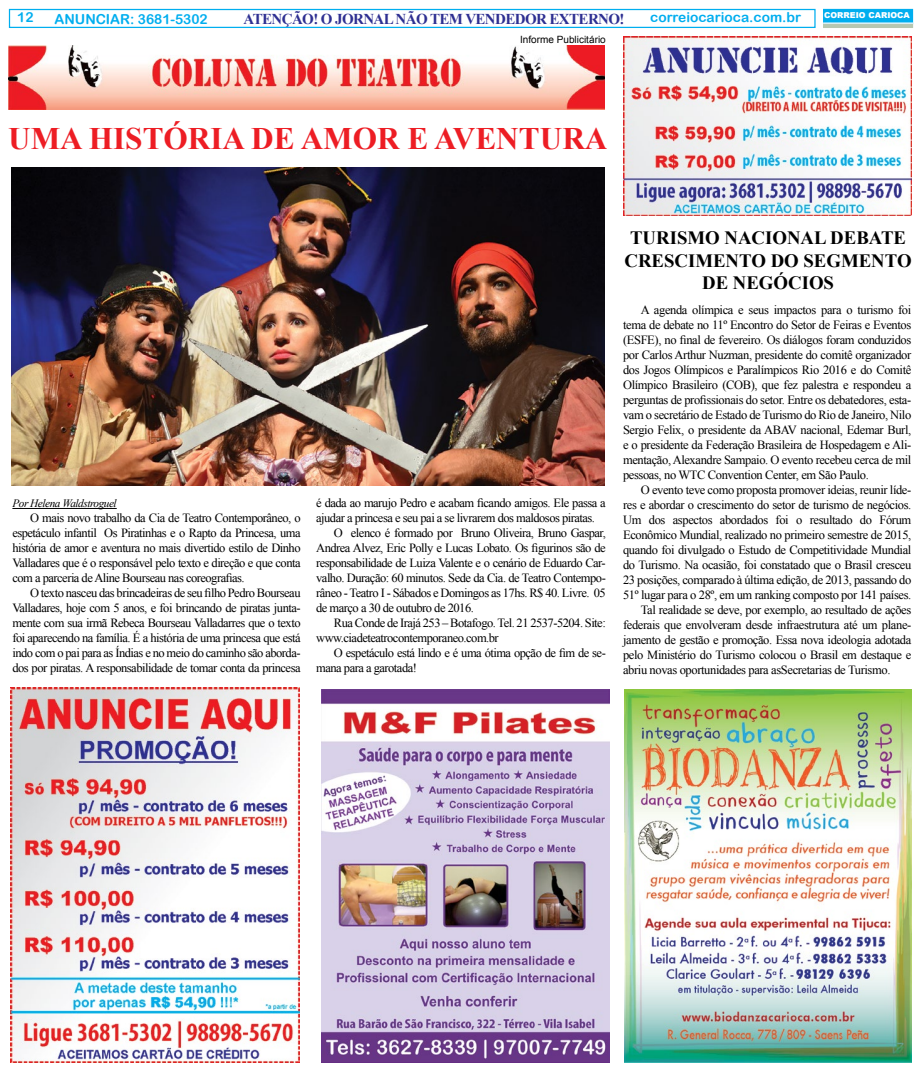
<style>
.page{position:relative;width:922px;height:1071px;background:#fff}
.page>*{position:absolute;margin:0;border:0;box-sizing:border-box;transform-origin:0 0}
.t1{font:700 31.25px "Times New Roman";color:#ed1d24}
.t2{font:700 18.75px/22.5px "Times New Roman";color:#000;text-align:center}
.t3{font:700 15px "Times New Roman";letter-spacing:-.04em;color:#2e3092}
.t4{font:13.75px "Arial Rounded MT Bold";color:#00aeef}
.t5{font:12.5px/15px "Times New Roman";letter-spacing:-.03em;color:#000;text-align:justify}
.t6{font:italic 11.25px "Times New Roman";letter-spacing:-.04em;color:#000}
.t7{font:10px "Arial";color:#000}
.t8{font:900 8.12px "Arial";color:#fff}
</style>
<div class="page">
<div style="left:9px;top:9px;width:806px;height:19px;border:1px solid #00aeef"></div>
<div style="left:822px;top:9px;width:90px;height:15px;background:#00aeef"></div>
<div style="left:822px;top:23px;width:90px;height:5px;background:#b6c7b1"></div>
<hr style="left:822px;top:22px;width:90px;height:2px;background:#fff">
<hr style="left:12px;top:508px;width:105px;height:1px;background:#000">
<img style="left:9px;top:46px;width:595px;height:64px">
<img style="left:11px;top:168px;width:593px;height:317px">
<img style="left:623px;top:36px;width:288px;height:179px">
<img style="left:321px;top:689px;width:288px;height:372px">
<img style="left:624px;top:689px;width:287px;height:372px">
<img style="left:10px;top:687px;width:289px;height:374px">
<p class="t3" style="left:243px;top:9px;width:382px">ATENÇÃO! O JORNAL NÃO TEM VENDEDOR EXTERNO!</p>
<p class="t7" style="left:520px;top:33px;width:87px">Informe Publicitário</p>
<p class="t4" style="left:17px;top:9px;width:18px">12</p>
<p class="t4" style="left:54px;top:11px;width:155px">ANUNCIAR: 3681-5302</p>
<p class="t4" style="left:650px;top:9px;width:152px">correiocarioca.com.br</p>
<p class="t8" style="left:823px;top:9px;width:87px">CORREIO CARIOCA</p>
<h1 class="t1" style="left:8px;top:116px;width:600px">UMA HISTÓRIA DE AMOR E AVENTURA</h1>
<p class="t6" style="left:12px;top:495px;width:106px">Por Helena Waldstroguel</p>
<p class="t5" style="left:12px;top:510px;width:289px;text-indent:18px">O mais novo trabalho da Cia de Teatro Contemporâneo, o espetáculo infantil Os Piratinhas e o Rapto da Princesa, uma história de amor e aventura no mais divertido estilo de Dinho Valladares que é o responsável pelo texto e direção e que conta com a parceria de Aline Bourseau nas coreografias.</p>
<p class="t5" style="left:12px;top:585px;width:289px;text-indent:18px">O texto nasceu das brincadeiras de seu filho Pedro Bourseau Valladares, hoje com 5 anos, e foi brincando de piratas junta&shy;mente com sua irmã Rebeca Bourseau Valladarres que o texto foi aparecendo na família. É a história de uma princesa que está indo com o pai para as Índias e no meio do caminho são aborda&shy;dos por piratas. A responsabilidade de tomar conta da princesa</p>
<p class="t5" style="left:316px;top:495px;width:291px">é dada ao marujo Pedro e acabam ficando amigos. Ele passa a</p>
<p class="t5" style="left:316px;top:510px;width:280px">ajudar a princesa e seu pai a se livrarem dos maldosos piratas.</p>
<p class="t5" style="left:334px;top:525px;width:273px">O elenco é formado por Bruno Oliveira, Bruno Gaspar,</p>
<p class="t5" style="left:316px;top:540px;width:291px">Andrea Alvez, Eric Polly e Lucas Lobato. Os figurinos são de</p>
<p class="t5" style="left:316px;top:555px;width:291px">responsabilidade de Luiza Valente e o cenário de Eduardo Car-</p>
<p class="t5" style="left:316px;top:570px;width:291px">valho. Duração: 60 minutos. Sede da Cia. de Teatro Contempo-</p>
<p class="t5" style="left:316px;top:585px;width:291px">râneo - Teatro I - Sábados e Domingos as 17hs. R$ 40. Livre. 05</p>
<p class="t5" style="left:316px;top:600px;width:159px">de março a 30 de outubro de 2016.</p>
<p class="t5" style="left:334px;top:615px;width:273px">Rua Conde de Irajá 253 – Botafogo. Tel. 21 2537-5204. Site:</p>
<p class="t5" style="left:316px;top:630px;width:184px">www.ciadeteatrocontemporaneo.com.br</p>
<p class="t5" style="left:334px;top:645px;width:273px">O espetáculo está lindo e é uma ótima opção de fim de se-</p>
<p class="t5" style="left:316px;top:660px;width:102px">mana para a garotada!</p>
<h2 class="t2" style="left:624px;top:226px;width:288px">TURISMO NACIONAL DEBATE<br>CRESCIMENTO DO SEGMENTO<br>DE NEGÓCIOS</h2>
<p class="t5" style="left:623px;top:302px;width:290px;text-indent:18px">A agenda olímpica e seus impactos para o turismo foi tema de debate no 11º Encontro do Setor de Feiras e Eventos (ESFE), no final de fevereiro. Os diálogos foram conduzidos por Carlos Arthur Nuzman, presidente do comitê organizador dos Jogos Olímpicos e Paralímpicos Rio 2016 e do Comitê Olímpico Brasileiro (COB), que fez palestra e respondeu a perguntas de profissionais do setor. Entre os debatedores, esta&shy;vam o secretário de Estado de Turismo do Rio de Janeiro, Nilo Sergio Felix, o presidente da ABAV nacional, Edemar Burl, e o presidente da Federação Brasileira de Hospedagem e Ali&shy;mentação, Alexandre Sampaio. O evento recebeu cerca de mil pessoas, no WTC Convention Center, em São Paulo.</p>
<p class="t5" style="left:640px;top:482px;width:272px">O evento teve como proposta promover ideias, reunir líde-</p>
<p class="t5" style="left:623px;top:497px;width:290px">res e abordar o crescimento do setor de turismo de negócios.</p>
<p class="t5" style="left:623px;top:512px;width:290px">Um dos aspectos abordados foi o resultado do Fórum</p>
<p class="t5" style="left:623px;top:527px;width:290px">Econômico Mundial, realizado no primeiro semestre de 2015,</p>
<p class="t5" style="left:623px;top:542px;width:290px">quando foi divulgado o Estudo de Competitividade Mundial</p>
<p class="t5" style="left:623px;top:557px;width:290px">do Turismo. Na ocasião, foi constatado que o Brasil cresceu</p>
<p class="t5" style="left:623px;top:572px;width:290px">23 posições, comparado à última edição, de 2013, passando do</p>
<p class="t5" style="left:623px;top:587px;width:290px">51º lugar para o 28º, em um ranking composto por 141 países.</p>
<p class="t5" style="left:640px;top:602px;width:272px">Tal realidade se deve, por exemplo, ao resultado de ações</p>
<p class="t5" style="left:623px;top:617px;width:290px">federais que envolveram desde infraestrutura até um plane-</p>
<p class="t5" style="left:623px;top:632px;width:290px">jamento de gestão e promoção. Essa nova ideologia adotada</p>
<p class="t5" style="left:623px;top:647px;width:290px">pelo Ministério do Turismo colocou o Brasil em destaque e</p>
<p class="t5" style="left:623px;top:662px;width:269px">abriu novas oportunidades para asSecretarias de Turismo.</p>
</div>
